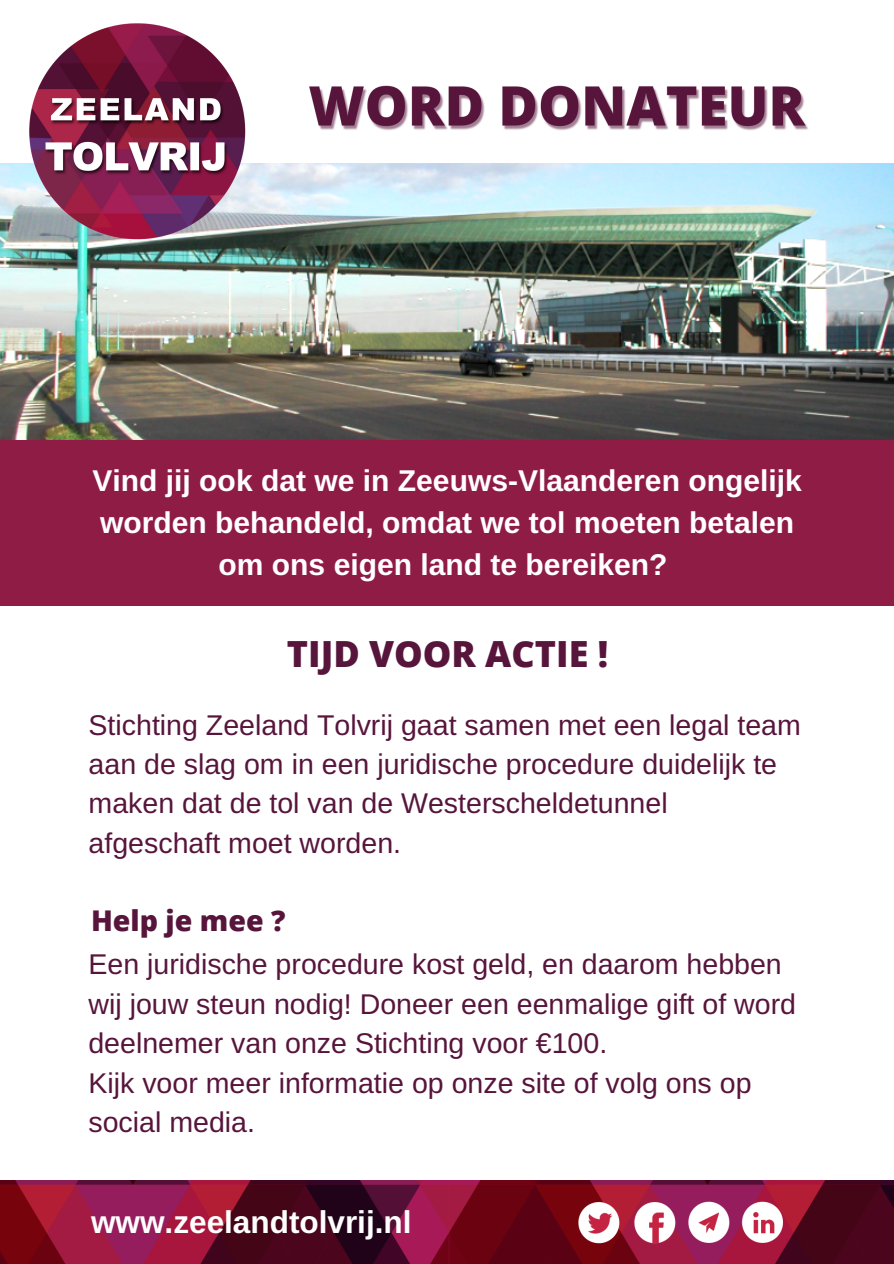
<style>
.page{position:relative;width:894px;height:1264px;background:#fff}
.page>*{position:absolute;margin:0;border:0;box-sizing:border-box;transform-origin:0 0}
.t1{font:800 36px "Open Sans";color:#58153c}
.t2{font:700 31.5px "Arimo";color:#fff}
.t3{font:700 30px/41.7px "Arimo";color:#fff;text-align:center}
.t4{font:28.5px/39.5px "Arimo";color:#58153c}
.t5{font:800 28.5px "Open Sans";color:#58153c}
</style>
<div class="page">
<img style="left:0;top:164px;width:893px;height:276px">
<img style="left:22px;top:23px;width:230px;height:229px">
<div style="left:0;top:440px;width:893px;height:166px;background:#8f1c45"></div>
<img style="left:0;top:1180px;width:893px;height:83px">
<img style="left:309px;top:85px;width:499px;height:46px">
<p class="t3" style="left:92px;top:460px;width:710px">Vind jij ook dat we in Zeeuws-Vlaanderen ongelijk worden behandeld, omdat we tol moeten betalen om ons eigen land te bereiken?</p>
<p class="t1" style="left:287px;top:628px;width:323px">TIJD VOOR ACTIE !</p>
<p class="t4" style="left:89px;top:705px;width:713px">Stichting Zeeland Tolvrij gaat samen met een legal team aan de slag om in een juridische procedure duidelijk te maken dat de tol van de Westerscheldetunnel afgeschaft moet worden.</p>
<p class="t5" style="left:91px;top:900px;width:196px">Help je mee ?</p>
<p class="t4" style="left:88px;top:944px;width:709px">Een juridische procedure kost geld, en daarom hebben wij jouw steun nodig! Doneer een eenmalige gift of word deelnemer van onze Stichting voor €100.<br>Kijk voor meer informatie op onze site of volg ons op social media.</p>
<p class="t2" style="left:91px;top:1204px;width:322px">www.zeelandtolvrij.nl</p>
</div>
